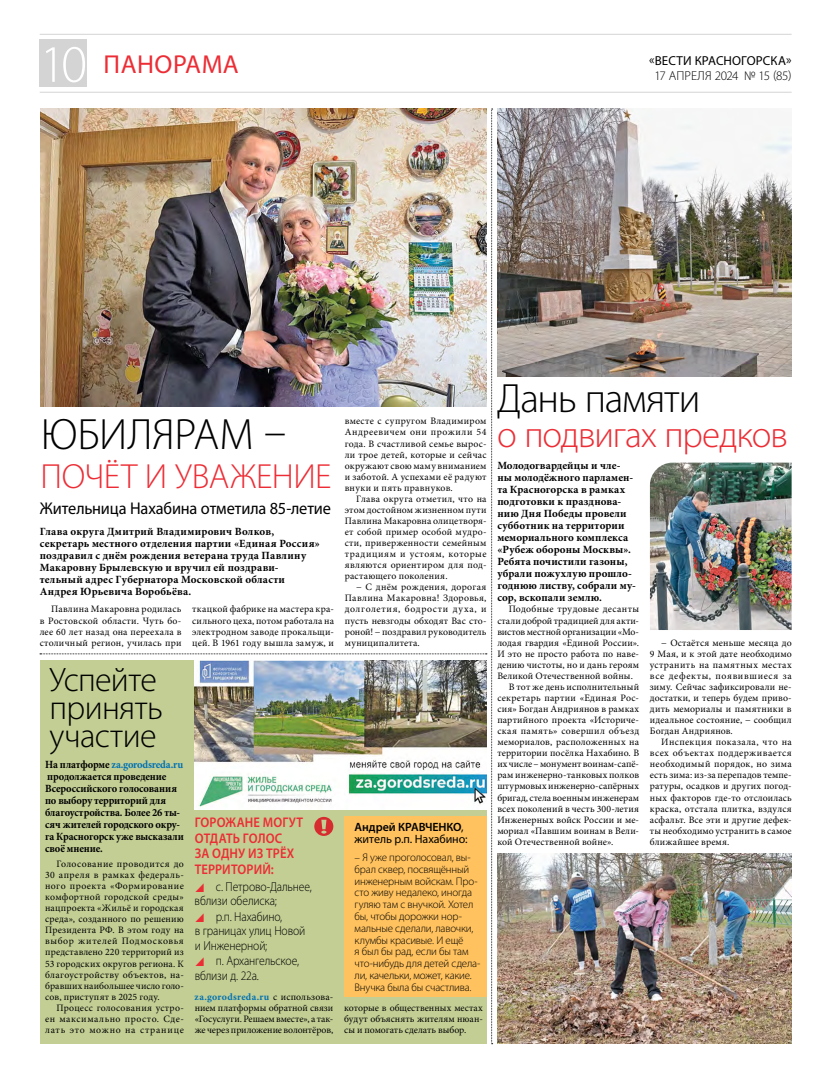
<style>
.page{position:relative;width:820px;height:1078px;background:#fff}
.page>*{position:absolute;margin:0;border:0;box-sizing:border-box;transform-origin:0 0}
.t1{font:300 53px "Myriad Pro";color:#fff}
.t2{font:300 44px "Myriad Pro";letter-spacing:-.005em;color:#000}
.t3{font:300 41px "Myriad Pro";letter-spacing:-.025em;color:#000}
.t4{font:300 37px "Myriad Pro";letter-spacing:-.03em;color:#ec2d35}
.t5{font:300 35px "Myriad Pro";letter-spacing:-.015em;color:#ec2d35}
.t6{font:300 34px/28px "Myriad Pro";letter-spacing:-.015em;color:#000}
.t7{font:26px "Myriad Pro";letter-spacing:.02em;color:#ec2d35}
.t8{font:17px "Myriad Pro";letter-spacing:-.01em;color:#000;scale:.96 1}
.t9{font:600 14px/15.5px "Myriad Pro";letter-spacing:.01em;color:#ec2d35;scale:.9 1}
.t10{font:300 13px/14.3px "Myriad Pro";letter-spacing:-.01em;color:#000;scale:.9 1}
.t11{font:13px "Myriad Pro";letter-spacing:.01em;color:#000}
.t12{font:300 13px "Myriad Pro";letter-spacing:-.01em;color:#000}
.t13{font:12px/12px "Myriad Pro";letter-spacing:-.01em;color:#000}
.t14{font:700 11px/12px "Minion Pro";letter-spacing:.01em;color:#000}
.t15{font:300 11px/11.8px "Myriad Pro";letter-spacing:-.015em;color:#000}
.t16{font:700 11px/12px "Minion Pro";letter-spacing:-.01em;color:#000;scale:.95 1}
.t17{font:9.8px/11.1px "Minion Pro";letter-spacing:.015em;color:#000;text-align:justify}
.t18{font:9.8px "Minion Pro";letter-spacing:.035em;color:#000}
.t19{font:9.8px "Minion Pro";letter-spacing:.04em;color:#000}
.s1{color:#0071b3}
.s2{font-weight:700;color:#0071b3}
.s3{font-weight:600}
</style>
<div class="page">
<hr style="left:40px;top:92px;width:751px;height:1px;background:#d4d4d5">
<hr style="left:40px;top:34px;width:751px;height:1px;background:#d4d4d5">
<div style="left:40px;top:40px;width:47px;height:47px;background:#d4d4d5"></div>
<img style="left:497px;top:109px;width:294px;height:268px">
<img style="left:649px;top:462px;width:142px;height:168px">
<img style="left:497px;top:853px;width:294px;height:190px">
<img style="left:40px;top:109px;width:452px;height:935px">
<h1 class="t1" style="left:40px;top:32px;width:49px">10</h1>
<h3 class="t11" style="left:649px;top:53px;width:144px">«ВЕСТИ КРАСНОГОРСКА»</h3>
<h3 class="t7" style="left:103px;top:48px;width:137px">ПАНОРАМА</h3>
<h3 class="t12" style="left:654px;top:68px;width:139px">17 АПРЕЛЯ 2024 № 15 (85)</h3>
<h2 class="t2" style="left:41px;top:408px;width:247px">ЮБИЛЯРАМ –</h2>
<h3 class="t5" style="left:41px;top:455px;width:292px">ПОЧЁТ И УВАЖЕНИЕ</h3>
<h3 class="t8" style="left:40px;top:497px;width:305px">Жительница Нахабина отметила 85-летие</h3>
<p class="t14" style="left:40px;top:525px;width:281px">Глава округа Дмитрий Владимирович Волков, секретарь местного отделения партии «Единая Россия» поздравил с днём рождения ветерана труда Павлину Макаровну Брылевскую и вручил ей поздрави&shy;тельный адрес Губернатора Московской области Андрея Юрьевича Воробьёва.</p>
<p class="t17" style="left:40px;top:603px;width:143px;text-indent:11px">Павлина Макаровна родилась в Ростовской области. Чуть бо&shy;лее 60 лет назад она переехала в столичный регион, училась при</p>
<p class="t17" style="left:192px;top:603px;width:143px">ткацкой фабрике на мастера кра&shy;сильного цеха, потом работала на электродном заводе прокальщи&shy;цей. В 1961 году вышла замуж, и</p>
<h3 class="t6" style="left:50px;top:665px;width:115px">Успейте принять участие</h3>
<p class="t17" style="left:344px;top:415px;width:143px">вместе с супругом Владимиром Андреевичем они прожили 54 года. В счастливой семье вырос&shy;ли трое детей, которые и сейчас окружают свою маму вниманием и заботой. А успехами её радуют внуки и пять правнуков.</p>
<p class="t17" style="left:344px;top:493px;width:143px;text-indent:11px">Глава округа отметил, что на этом достойном жизненном пути Павлина Макаровна олицетворя&shy;ет собой пример особой мудро&shy;сти, приверженности семейным традициям и устоям, которые являются ориентиром для под&shy;растающего поколения.</p>
<p class="t17" style="left:344px;top:581px;width:143px;text-indent:11px">− С днём рождения, дорогая Павлина Макаровна! Здоровья, долголетия, бодрости духа, и пусть невзгоды обходят Вас сто&shy;роной! − поздравил руководитель муниципалитета.</p>
<p class="t16" style="left:45px;top:758px;width:147px">На платформе <span class="s1">za.gorodsreda.ru </span>продолжается проведение<br>Всероссийского голосования по выбору территорий для благоустройства. Более 26 ты&shy;сяч жителей городского окру&shy;га Красногорск уже высказали своё мнение.</p>
<p class="t17" style="left:45px;top:858px;width:140px;text-indent:11px">Голосование проводится до 30 апреля в рамках федераль&shy;ного проекта «Формирование комфортной городской среды» нацпроекта «Жильё и городская среда», созданного по решению Президента РФ. В этом году на выбор жителей Подмосковья представлено 220 территорий из 53 городских округов региона. К благоустройству объектов, на&shy;бравших наибольшее число голо&shy;сов, приступят в 2025 году.</p>
<p class="t17" style="left:45px;top:1001px;width:140px;text-indent:11px">Процесс голосования устро&shy;ен максимально просто. Сде&shy;лать это можно на странице</p>
<p class="t17" style="left:194px;top:990px;width:140px"><span class="s2">za.gorodsreda.ru</span> с использова&shy;нием платформы обратной связи «Госуслуги. Решаем вместе», а так&shy;же через приложение волонтёров,</p>
<p class="t17" style="left:344px;top:1001px;width:140px">которые в общественных местах будут объяснять жителям нюан&shy;сы и помогать сделать выбор.</p>
<h3 class="t9" style="left:195px;top:814px;width:122px">ГОРОЖАНЕ МОГУТ<br>ОТДАТЬ ГОЛОС<br>ЗА ОДНУ ИЗ ТРЁХ<br>ТЕРРИТОРИЙ:</h3>
<h3 class="t10" style="left:194px;top:879px;width:132px;text-indent:21px">с. Петрово-Дальнее, вблизи обелиска;</h3>
<h3 class="t10" style="left:194px;top:909px;width:124px;text-indent:21px">р.п. Нахабино,<br>в границах улиц Новой и Инженерной;</h3>
<h3 class="t10" style="left:194px;top:953px;width:118px;text-indent:21px">п. Архангельское, вблизи д. 22а.</h3>
<p class="t13" style="left:354px;top:820px;width:114px"><span class="s3">Андрей КРАВЧЕНКО</span>, житель р.п. Нахабино:</p>
<p class="t15" style="left:354px;top:851px;width:127px">– Я уже проголосовал, вы&shy;брал сквер, посвящённый инженерным войскам. Про&shy;сто живу недалеко, иногда гуляю там с внучкой. Хотел бы, чтобы дорожки нор&shy;мальные сделали, лавочки, клумбы красивые. И ещё<br>я был бы рад, если бы там что-нибудь для детей сдела&shy;ли, качельки, может, какие.<br>Внучка была бы счастлива.</p>
<h3 class="t3" style="left:497px;top:374px;width:205px">Дань памяти</h3>
<h3 class="t4" style="left:497px;top:412px;width:292px">о подвигах предков</h3>
<p class="t14" style="left:497px;top:459px;width:140px">Молодогвардейцы и чле&shy;ны молодёжного парламен&shy;та Красногорска в рамках подготовки к празднова&shy;нию Дня Победы провели субботник на территории мемориального комплекса «Рубеж обороны Москвы».<br>Ребята почистили газоны, убрали пожухлую прошло&shy;годнюю листву, собрали му&shy;сор, вскопали землю.</p>
<p class="t17" style="left:508px;top:603px;width:132px">Подобные трудовые десанты</p>
<p class="t17" style="left:497px;top:614px;width:143px">стали доброй традицией для акти-</p>
<p class="t17" style="left:497px;top:625px;width:143px">вистов местной организации «Мо-</p>
<p class="t17" style="left:497px;top:637px;width:143px">лодая гвардия «Единой России».</p>
<p class="t17" style="left:497px;top:648px;width:143px">И это не просто работа по наве-</p>
<p class="t17" style="left:497px;top:659px;width:143px">дению чистоты, но и дань героям</p>
<p class="t17" style="left:497px;top:670px;width:137px">Великой Отечественной войны.</p>
<p class="t17" style="left:508px;top:681px;width:132px">В тот же день исполнительный</p>
<p class="t18" style="left:497px;top:691px;width:143px">секретарь партии «Единая Рос-</p>
<p class="t17" style="left:497px;top:703px;width:143px">сия» Богдан Андриянов в рамках</p>
<p class="t17" style="left:497px;top:714px;width:143px">партийного проекта «Историче-</p>
<p class="t19" style="left:497px;top:724px;width:143px">ская память» совершил объезд</p>
<p class="t17" style="left:497px;top:736px;width:143px">мемориалов, расположенных на</p>
<p class="t17" style="left:497px;top:747px;width:143px">территории посёлка Нахабино. В</p>
<p class="t17" style="left:497px;top:758px;width:143px">их числе – монумент воинам-сапё-</p>
<p class="t17" style="left:497px;top:769px;width:143px">рам инженерно-танковых полков</p>
<p class="t17" style="left:497px;top:780px;width:143px">штурмовых инженерно-сапёрных</p>
<p class="t17" style="left:497px;top:791px;width:143px">бригад, стела военным инженерам</p>
<p class="t17" style="left:497px;top:802px;width:143px">всех поколений в честь 300-летия</p>
<p class="t17" style="left:497px;top:813px;width:143px">Инженерных войск России и ме-</p>
<p class="t17" style="left:497px;top:824px;width:143px">мориал «Павшим воинам в Вели-</p>
<p class="t17" style="left:497px;top:836px;width:117px">кой Отечественной войне».</p>
<p class="t17" style="left:649px;top:637px;width:143px;text-indent:11px">− Остаётся меньше месяца до 9 Мая, и к этой дате необходимо устранить на памятных местах все дефекты, появившиеся за зиму. Сейчас зафиксировали не&shy;достатки, и теперь будем приво&shy;дить мемориалы и памятники в идеальное состояние, − сообщил Богдан Андриянов.</p>
<p class="t17" style="left:649px;top:736px;width:143px;text-indent:11px">Инспекция показала, что на всех объектах поддерживается необходимый порядок, но зима есть зима: из-за перепадов темпе&shy;ратуры, осадков и других погод&shy;ных факторов где-то отслоилась краска, отстала плитка, вздулся асфальт. Все эти и другие дефек&shy;ты необходимо устранить в самое ближайшее время.</p>
</div>
